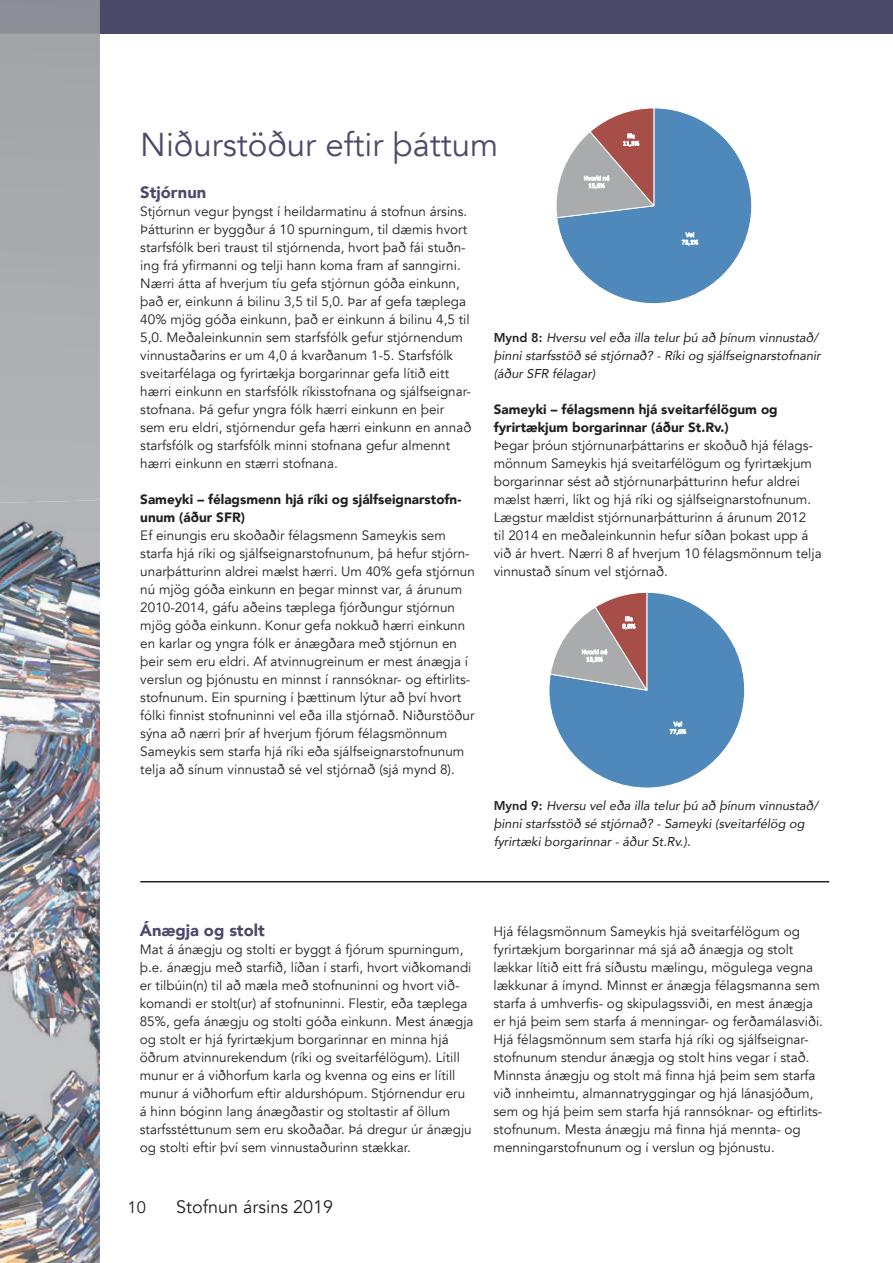
<style>
.page{position:relative;width:893px;height:1263px;background:#fff}
.page>*{position:absolute;margin:0;border:0;box-sizing:border-box;transform-origin:0 0}
.t1{font:33px "Avenir";color:#4c4a69}
.t2{font:18px "Avenir";color:#231f20}
.t3{font:900 16.5px "Avenir";color:#4c4a69}
.t4{font:16.5px "Avenir";color:#231f20}
.t5{font:13.5px/18px "Avenir";color:#231f20}
.t6{font:900 13.5px/18px "Avenir";color:#231f20}
.t7{font:italic 12.75px/18px "Avenir";color:#231f20}
.s1{font-weight:800;font-style:normal}
</style>
<div class="page">
<div style="left:0;top:0;width:893px;height:33px;background:#4c4a69"></div>
<svg style="left:556px;top:108px;width:196px;height:196px"></svg>
<svg style="left:549px;top:592px;width:196px;height:196px"></svg>
<div style="left:0;top:33px;width:100px;height:465px;background:#aaabaf"></div>
<div style="left:0;top:0;width:100px;height:33px;background:#8e8f96"></div>
<img style="left:0;top:498px;width:100px;height:765px">
<img style="left:0;top:576px;width:100px;height:200px">
<hr style="left:140px;top:881px;width:689px;height:1px;background:#231f20">
<h1 class="t1" style="left:140px;top:125px;width:359px">Niðurstöður eftir þáttum</h1>
<p class="t3" style="left:140px;top:178px;width:67px">Stjórnun</p>
<p class="t5" style="left:140px;top:203px;width:332px">Stjórnun vegur þyngst í heildarmatinu á stofnun ársins.<br>Þátturinn er byggður á 10 spurningum, til dæmis hvort starfsfólk beri traust til stjórnenda, hvort það fái stuðn&shy;ing frá yfirmanni og telji hann koma fram af sanngirni.<br>Nærri átta af hverjum tíu gefa stjórnun góða einkunn, það er, einkunn á bilinu 3,5 til 5,0. Þar af gefa tæplega 40% mjög góða einkunn, það er einkunn á bilinu 4,5 til 5,0. Meðaleinkunnin sem starfsfólk gefur stjórnendum vinnustaðarins er um 4,0 á kvarðanum 1-5. Starfsfólk sveitarfélaga og fyrirtækja borgarinnar gefa lítið eitt hærri einkunn en starfsfólk ríkisstofnana og sjálfseignar&shy;stofnana. Þá gefur yngra fólk hærri einkunn en þeir sem eru eldri, stjórnendur gefa hærri einkunn en annað starfsfólk og starfsfólk minni stofnana gefur almennt hærri einkunn en stærri stofnana.</p>
<p class="t6" style="left:140px;top:490px;width:323px">Sameyki – félagsmenn hjá ríki og sjálfseignarstofn&shy;unum (áður SFR)</p>
<p class="t5" style="left:140px;top:527px;width:336px">Ef einungis eru skoðaðir félagsmenn Sameykis sem starfa hjá ríki og sjálfseignarstofnunum, þá hefur stjórn&shy;unarþátturinn aldrei mælst hærri. Um 40% gefa stjórnun nú mjög góða einkunn en þegar minnst var, á árunum 2010-2014, gáfu aðeins tæplega fjórðungur stjórnun mjög góða einkunn. Konur gefa nokkuð hærri einkunn en karlar og yngra fólk er ánægðara með stjórnun en þeir sem eru eldri. Af atvinnugreinum er mest ánægja í verslun og þjónustu en minnst í rannsóknar- og eftirlits&shy;stofnunum. Ein spurning í þættinum lýtur að því hvort fólki finnist stofnuninni vel eða illa stjórnað. Niðurstöður sýna að nærri þrír af hverjum fjórum félagsmönnum Sameykis sem starfa hjá ríki eða sjálfseignarstofnunum telja að sínum vinnustað sé vel stjórnað (sjá mynd 8).</p>
<p class="t7" style="left:494px;top:328px;width:328px"><span class="s1">Mynd 8:</span> Hversu vel eða illa telur þú að þínum vinnustað/ þinni starfsstöð sé stjórnað? - Ríki og sjálfseignarstofnanir (áður SFR félagar)</p>
<p class="t6" style="left:494px;top:400px;width:285px">Sameyki – félagsmenn hjá sveitarfélögum og fyrirtækjum borgarinnar (áður St.Rv.)</p>
<p class="t5" style="left:494px;top:437px;width:329px">Þegar þróun stjórnunarþáttarins er skoðuð hjá félags&shy;mönnum Sameykis hjá sveitarfélögum og fyrirtækjum borgarinnar sést að stjórnunarþátturinn hefur aldrei mælst hærri, líkt og hjá ríki og sjálfseignarstofnunum.<br>Lægstur mældist stjórnunarþátturinn á árunum 2012<br>til 2014 en meðaleinkunnin hefur síðan þokast upp á við ár hvert. Nærri 8 af hverjum 10 félagsmönnum telja vinnustað sínum vel stjórnað.</p>
<p class="t7" style="left:494px;top:796px;width:326px"><span class="s1">Mynd 9:</span> Hversu vel eða illa telur þú að þínum vinnustað/ þinni starfsstöð sé stjórnað? - Sameyki (sveitarfélög og fyrirtæki borgarinnar - áður St.Rv.).</p>
<p class="t3" style="left:140px;top:916px;width:126px">Ánægja og stolt</p>
<p class="t5" style="left:140px;top:941px;width:335px">Mat á ánægju og stolti er byggt á fjórum spurningum, þ.e. ánægju með starfið, líðan í starfi, hvort viðkomandi er tilbúin(n) til að mæla með stofnuninni og hvort við&shy;komandi er stolt(ur) af stofnuninni. Flestir, eða tæplega 85%, gefa ánægju og stolti góða einkunn. Mest ánægja og stolt er hjá fyrirtækjum borgarinnar en minna hjá öðrum atvinnurekendum (ríki og sveitarfélögum). Lítill munur er á viðhorfum karla og kvenna og eins er lítill munur á viðhorfum eftir aldurshópum. Stjórnendur eru á hinn bóginn lang ánægðastir og stoltastir af öllum starfsstéttunum sem eru skoðaðar. Þá dregur úr ánægju og stolti eftir því sem vinnustaðurinn stækkar.</p>
<p class="t4" style="left:128px;top:1198px;width:20px">10</p>
<h2 class="t2" style="left:176px;top:1196px;width:159px">Stofnun ársins 2019</h2>
<p class="t5" style="left:493px;top:923px;width:331px">Hjá félagsmönnum Sameykis hjá sveitarfélögum og fyrirtækjum borgarinnar má sjá að ánægja og stolt lækkar lítið eitt frá síðustu mælingu, mögulega vegna lækkunar á ímynd. Minnst er ánægja félagsmanna sem starfa á umhverfis- og skipulagssviði, en mest ánægja er hjá þeim sem starfa á menningar- og ferðamálasviði.<br>Hjá félagsmönnum sem starfa hjá ríki og sjálfseignar&shy;stofnunum stendur ánægja og stolt hins vegar í stað.<br>Minnsta ánægju og stolt má finna hjá þeim sem starfa við innheimtu, almannatryggingar og hjá lánasjóðum, sem og hjá þeim sem starfa hjá rannsóknar- og eftirlits&shy;stofnunum. Mesta ánægju má finna hjá mennta- og menningarstofnunum og í verslun og þjónustu.</p>
</div>
